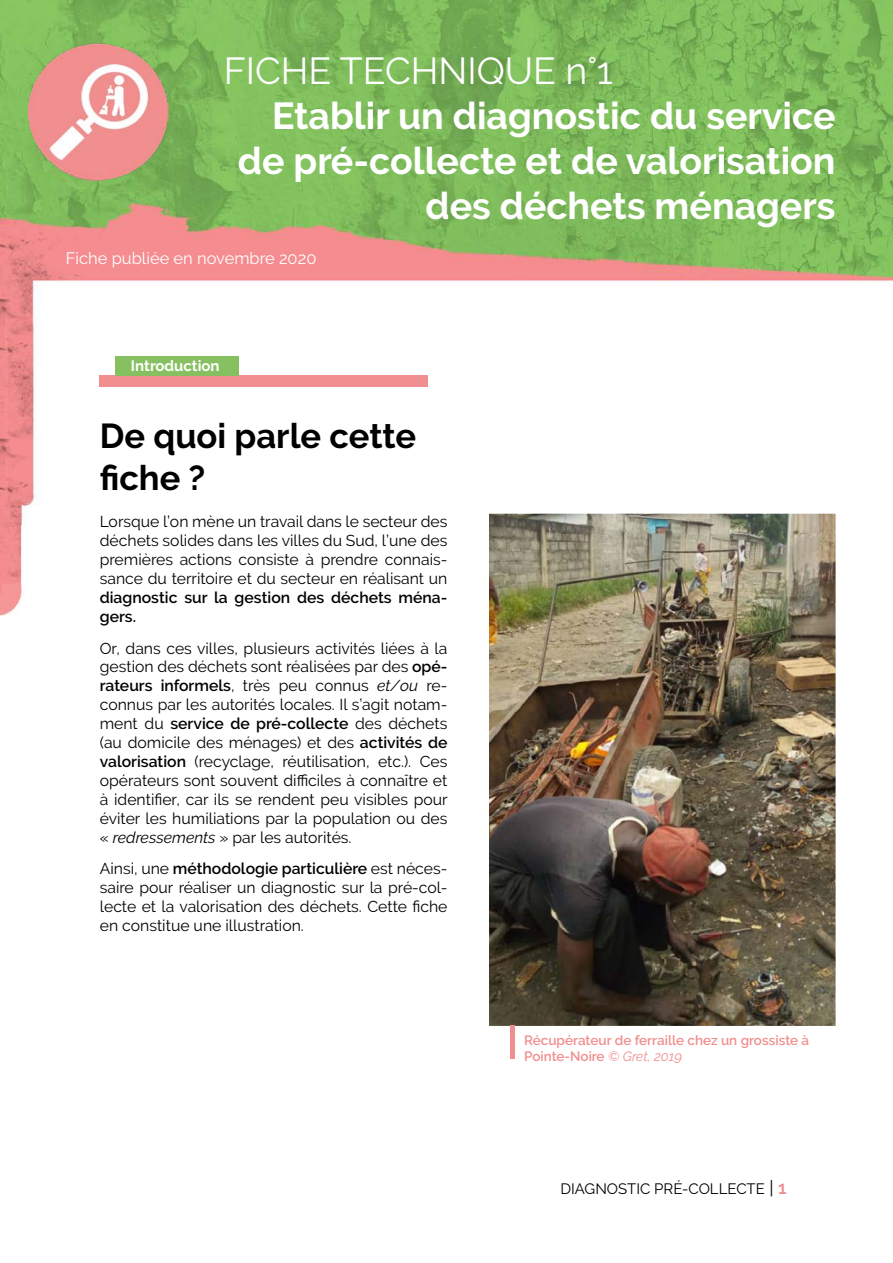
<style>
.page{position:relative;width:893px;height:1263px;background:#fff}
.page>*{position:absolute;margin:0;border:0;box-sizing:border-box;transform-origin:0 0}
.t1{font:700 37.5px/45px "Raleway";color:#fff;text-align:right}
.t2{font:37.5px "Raleway";color:#fff}
.t3{font:700 34.5px/41.4px "Raleway";color:#000}
.t4{font:16.5px "Raleway";color:#fff}
.t5{font:15.75px/18.9px "Raleway";color:#000;text-align:justify}
.t6{font:600 15.75px/18.9px "Raleway";color:#000}
.t7{font:15px "Raleway";color:#000}
.t8{font:700 15px "Raleway";color:#fff}
.t9{font:600 13.5px/16.2px "Raleway";color:#f18e8f}
.s1{font-weight:600}
.s2{font-style:italic}
.s3{font-weight:400;font-style:italic}
.s4{font-size:18px}
.s5{font-weight:600;font-size:18px;color:#f18b8d}
</style>
<div class="page">
<img style="left:0;top:0;width:893px;height:615px">
<img style="left:489px;top:514px;width:347px;height:512px">
<div style="left:100px;top:375px;width:328px;height:12px;background:#f18e8f"></div>
<div style="left:115px;top:356px;width:123px;height:19px;background:#87c061"></div>
<hr style="left:510px;top:1025px;width:4px;height:34px;background:#f18e8f">
<img style="left:29px;top:42px;width:140px;height:140px">
<h1 class="t2" style="left:224px;top:49px;width:391px">FICHE TECHNIQUE n°1</h1>
<h1 class="t1" style="left:238px;top:94px;width:599px">Etablir un diagnostic du service de pré-collecte et de valorisation des déchets ménagers</h1>
<p class="t4" style="left:66px;top:249px;width:252px">Fiche publiée en novembre 2020</p>
<p class="t8" style="left:131px;top:357px;width:90px">Introduction</p>
<h2 class="t3" style="left:100px;top:415px;width:318px">De quoi parle cette fiche ?</h2>
<p class="t5" style="left:100px;top:512px;width:349px">Lorsque l’on mène un travail dans le secteur des déchets solides dans les villes du Sud, l’une des premières actions consiste à prendre connais&shy;sance du territoire et du secteur en réalisant un</p>
<p class="t6" style="left:100px;top:588px;width:349px">diagnostic sur la gestion des déchets ména&shy;gers.</p>
<p class="t5" style="left:100px;top:638px;width:349px">Or, dans ces villes, plusieurs activités liées à la gestion des déchets sont réalisées par des <span class="s1">opé&shy;rateurs informels</span>, très peu connus <span class="s2">et/ou</span> re&shy;connus par les autorités locales. Il s’agit notam&shy;ment du <span class="s1">service de pré-collecte</span> des déchets (au domicile des ménages) et des <span class="s1">activités de valorisation</span> (recyclage, réutilisation, etc.). Ces opérateurs sont souvent difficiles à connaître et à identifier, car ils se rendent peu visibles pour éviter les humiliations par la population ou des « <span class="s2">redressements</span> » par les autorités.</p>
<p class="t5" style="left:100px;top:859px;width:349px">Ainsi, une <span class="s1">méthodologie particulière</span> est néces&shy;saire pour réaliser un diagnostic sur la pré-col&shy;lecte et la valorisation des déchets. Cette fiche en constitue une illustration.</p>
<p class="t9" style="left:524px;top:1032px;width:287px">Récupérateur de ferraille chez un grossiste à<br>Pointe-Noire <span class="s3">© Gret, 2019</span></p>
<p class="t7" style="left:560px;top:1180px;width:228px">DIAGNOSTIC PRÉ-COLLECTE <span class="s4">|</span> <span class="s5">1</span></p>
</div>
